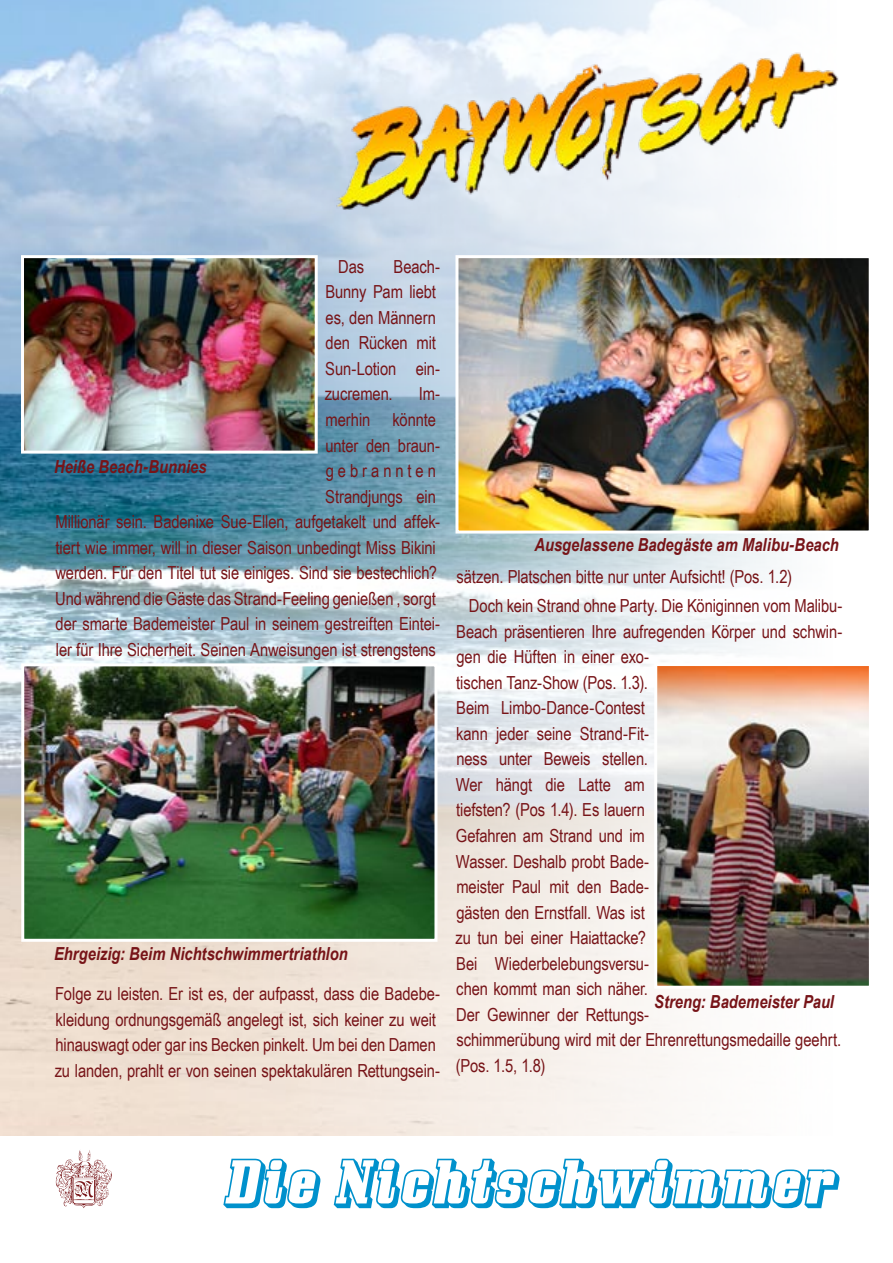
<style>
.page{position:relative;width:893px;height:1263px;background:#fff}
.page>*{position:absolute;margin:0;border:0;box-sizing:border-box;transform-origin:0 0}
.t1{font:54px "Bullpen 3 D";color:#0091cc}
.t2{font:18px/25.5px "Arial Narrow";letter-spacing:-.005em;color:#771418}
.t3{font:italic 700 18px "Arial Narrow";color:#771418}
</style>
<div class="page">
<svg style="left:55px;top:1150px;width:57px;height:58px"></svg>
<img style="left:0;top:0;width:782px;height:1135px">
<img style="left:287px;top:27px;width:552px;height:208px">
<img style="left:658px;top:667px;width:210px;height:318px">
<div style="left:654px;top:663px;width:218px;height:326px;border:3px solid #fff"></div>
<img style="left:459px;top:259px;width:409px;height:270px">
<div style="left:455px;top:255px;width:417px;height:278px;border:3px solid #fff"></div>
<img style="left:25px;top:667px;width:408px;height:271px">
<div style="left:21px;top:663px;width:416px;height:279px;border:3px solid #fff"></div>
<img style="left:25px;top:259px;width:289px;height:191px">
<div style="left:21px;top:255px;width:297px;height:199px;border:3px solid #fff"></div>
<p class="t2" style="left:325px;top:253px;width:117px;text-indent:69px">Beach-<br>Bunny Pam liebt es, den Männern den Rücken mit<br>Sun-Lotion ein&shy;zucremen.</p>
<p class="t2" style="left:338px;top:253px;width:27px">Das</p>
<p class="t2" style="left:55px;top:381px;width:386px;text-align:right">Im-<br>merhin könnte<br>unter den braun-<br>gebrannten<br>Strandjungs ein<br>Millionär sein. Badenixe Sue-Ellen, aufgetakelt und affek&shy;tiert wie immer, will in dieser Saison unbedingt Miss Bikini werden. Für den Titel tut sie einiges. Sind sie bestechlich?<br>Und während die Gäste das Strand-Feeling genießen , sorgt der smarte Bademeister Paul in seinem gestreiften Eintei&shy;ler für Ihre Sicherheit. Seinen Anweisungen ist strengstens</p>
<p class="t3" style="left:54px;top:453px;width:154px">Heiße Beach-Bunnies</p>
<p class="t3" style="left:54px;top:940px;width:295px">Ehrgeizig: Beim Nichtschwimmertriathlon</p>
<p class="t2" style="left:55px;top:980px;width:387px">Folge zu leisten. Er ist es, der aufpasst, dass die Badebe&shy;kleidung ordnungsgemäß angelegt ist, sich keiner zu weit hinauswagt oder gar ins Becken pinkelt. Um bei den Damen zu landen, prahlt er von seinen spektakulären Rettungsein-</p>
<p class="t3" style="left:535px;top:531px;width:306px">Ausgelassene Badegäste am Malibu-Beach</p>
<p class="t2" style="left:469px;top:561px;width:375px;line-height:29.7px;text-indent:-13px">sätzen. Platschen bitte nur unter Aufsicht! (Pos. 1.2)<br>Doch kein Strand ohne Party. Die Königinnen vom Malibu-</p>
<p class="t2" style="left:455px;top:618px;width:388px">Beach präsentieren Ihre aufregenden Körper und schwin&shy;gen die Hüften in einer exo-<br>tischen Tanz-Show (Pos. 1.3).<br>Beim Limbo-Dance-Contest<br>kann jeder seine Strand-Fit-<br>ness unter Beweis stellen.<br>Wer hängt die Latte am<br>tiefsten? (Pos 1.4). Es lauern<br>Gefahren am Strand und im<br>Wasser. Deshalb probt Bade-<br>meister Paul mit den Bade-<br>gästen den Ernstfall. Was ist<br>zu tun bei einer Haiattacke?<br>Bei Wiederbelebungsversu-<br>chen kommt man sich näher.<br>Der Gewinner der Rettungs-<br>schimmerübung wird mit der Ehrenrettungsmedaille geehrt. (Pos. 1.5, 1.8)</p>
<p class="t3" style="left:654px;top:988px;width:181px">Streng: Bademeister Paul</p>
<h1 class="t1" style="left:220px;top:1148px;width:615px">Die Nichtschwimmer</h1>
</div>
